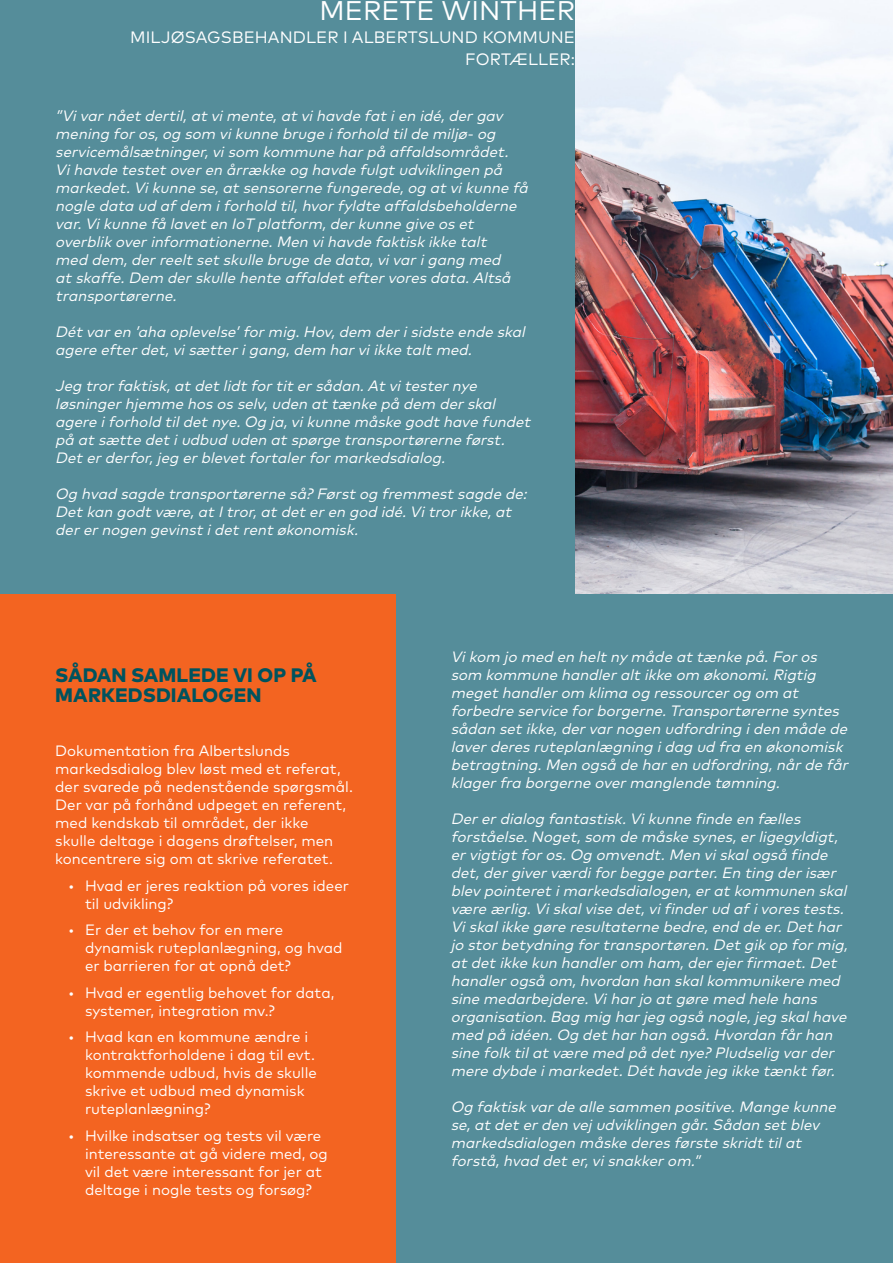
<style>
.page{position:relative;width:893px;height:1263px;background:#fff}
.page>*{position:absolute;margin:0;border:0;box-sizing:border-box;transform-origin:0 0}
.Faktaboks{font:27px "Mark Pro";letter-spacing:.005em;color:#fff}
.Overskrift_2{font:800 19.5px/20.2px "Mark Pro";letter-spacing:.005em;color:#00535e}
.Faktaboks-2{font:16.5px "Mark Pro";letter-spacing:.005em;color:#fff}
.Faktaboks_CITAT{font:italic 15px/18px "Mark Pro";color:#fff}
.Faktaboks-3{font:15px/18px "Mark Pro";color:#fff}
</style>
<div class="page">
<img style="left:574px;top:0;width:319px;height:595px">
<div style="left:0;top:0;width:574px;height:608px;background:#558d9a"></div>
<div style="left:395px;top:595px;width:498px;height:668px;background:#558d9a"></div>
<div style="left:0;top:595px;width:395px;height:668px;background:#f36421"></div>
<p class="Faktaboks" style="left:319px;top:-10px;width:257px">MERETE WINTHER</p>
<p class="Faktaboks-2" style="left:130px;top:25px;width:446px">MILJØSAGSBEHANDLER I ALBERTSLUND KOMMUNE</p>
<p class="Faktaboks-2" style="left:465px;top:47px;width:111px">FORTÆLLER:</p>
<p class="Faktaboks_CITAT" style="left:55px;top:106px;width:478px">”Vivarnåetdertil,atvimente,atvihavde fatien idé,dergav mening foros,og som vikunne bruge iforhold tilde miljø-og servicemålsætninger,visom kommune harpå affaldsområdet.<br>Vihavde testetoveren årrække og havde fulgtudviklingen på markedet. Vikunne se,atsensorerne fungerede,og atvikunne få nogle data ud afdem iforhold til,hvorfyldte affaldsbeholderne var. Vikunne få laveten IoT platform,derkunne give oset overblikoverinformationerne. Men vihavde faktiskikke talt<br>med dem,derreeltsetskulle bruge de data,vivarigang med atskaffe. Dem derskulle hente affaldeteftervoresdata. Altså transportørerne.</p>
<p class="Faktaboks_CITAT" style="left:55px;top:322px;width:475px">Détvaren ’aha oplevelse’formig. Hov,dem derisidste ende skal agere efterdet,visætterigang,dem harviikke taltmed.</p>
<p class="Faktaboks_CITAT" style="left:55px;top:376px;width:481px">Jeg trorfaktisk,atdetlidtfortitersådan. Atvitesternye løsningerhjemme hososselv,uden attænke på dem derskal agere iforhold tildetnye. Og ja,vikunne måske godthave fundet på atsætte detiudbud uden atspørge transportørerne først.<br>Deterderfor,jeg erblevetfortalerformarkedsdialog.</p>
<p class="Faktaboks_CITAT" style="left:55px;top:484px;width:477px">Og hvad sagde transportørerne så?Førstog fremmestsagde de:<br>Detkan godtvære,atItror,atdeteren god idé. Vitrorikke,at derernogen gevinstidetrentøkonomisk.</p>
<p class="Overskrift_2" style="left:55px;top:663px;width:263px">SÅDAN SAMLEDE VI OP PÅ<br>MARKEDSDIALOGEN</p>
<p class="Faktaboks-3" style="left:55px;top:741px;width:297px">Dokumentation fra Albertslunds markedsdialog blev løst med et referat, der svarede på nedenstående spørgsmål.<br>Der var på forhånd udpeget en referent, med kendskab til området, der ikke skulle deltage i dagens drøftelser, men koncentrere sig om at skrive referatet.</p>
<p class="Faktaboks-3" style="left:85px;top:875px;width:265px;text-indent:-17px">• Hvad er jeres reaktion på vores ideer til udvikling?</p>
<p class="Faktaboks-3" style="left:85px;top:920px;width:259px;text-indent:-17px">• Er der et behov for en mere dynamisk ruteplanlægning, og hvad er barrieren for at opnå det?</p>
<p class="Faktaboks-3" style="left:85px;top:982px;width:251px;text-indent:-17px">• Hvad er egentlig behovet for data, systemer, integration mv.?</p>
<p class="Faktaboks-3" style="left:85px;top:1027px;width:233px;text-indent:-17px">• Hvad kan en kommune ændre i kontraktforholdene i dag til evt. kommende udbud, hvis de skulle skrive et udbud med dynamisk ruteplanlægning?</p>
<p class="Faktaboks-3" style="left:85px;top:1125px;width:244px;text-indent:-17px">• Hvilke indsatser og tests vil være interessante at gå videre med, og vil det være interessant for jer at deltage i nogle tests og forsøg?</p>
<p class="Faktaboks_CITAT" style="left:451px;top:646px;width:403px">Vikom jo med en heltnymåde attænke på. Foros som kommune handleraltikke om økonomi. Rigtig megethandlerom klima og ressourcerog om at forbedre service forborgerne. Transportørerne syntes sådan setikke,dervarnogen udfordring iden måde de laverderesruteplanlægning idag ud fra en økonomisk betragtning. Men også de haren udfordring,nårde får klagerfra borgerne overmanglende tømning.</p>
<p class="Faktaboks_CITAT" style="left:451px;top:808px;width:403px">Dererdialog fantastisk. Vikunne finde en fælles forståelse. Noget,som de måske synes,erligegyldigt, ervigtigtforos. Og omvendt. Men viskalogså finde det,dergiverværdiforbegge parter. En ting derisær blevpointeretimarkedsdialogen,eratkommunen skal være ærlig. Viskalvise det,vifinderud afivorestests.<br>Viskalikke gøre resultaterne bedre,end de er. Dethar jo storbetydning fortransportøren. Detgikop formig, atdetikke kun handlerom ham,derejerfirmaet. Det handlerogså om,hvordan han skalkommunikere med sine medarbejdere. Viharjo atgøre med hele hans organisation. Bag mig harjeg også nogle,jeg skalhave med på idéen. Og detharhan også. Hvordan fårhan sine folktilatvære med på detnye?Pludselig varder mere dybde imarkedet. Déthavde jeg ikke tænktfør.</p>
<p class="Faktaboks_CITAT" style="left:451px;top:1096px;width:391px">Og faktiskvarde alle sammen positive. Mange kunne se,atdeterden vej udviklingen går. Sådan setblev markedsdialogen måske deresførste skridttilat forstå,hvad deter,visnakkerom. ”</p>
</div>
